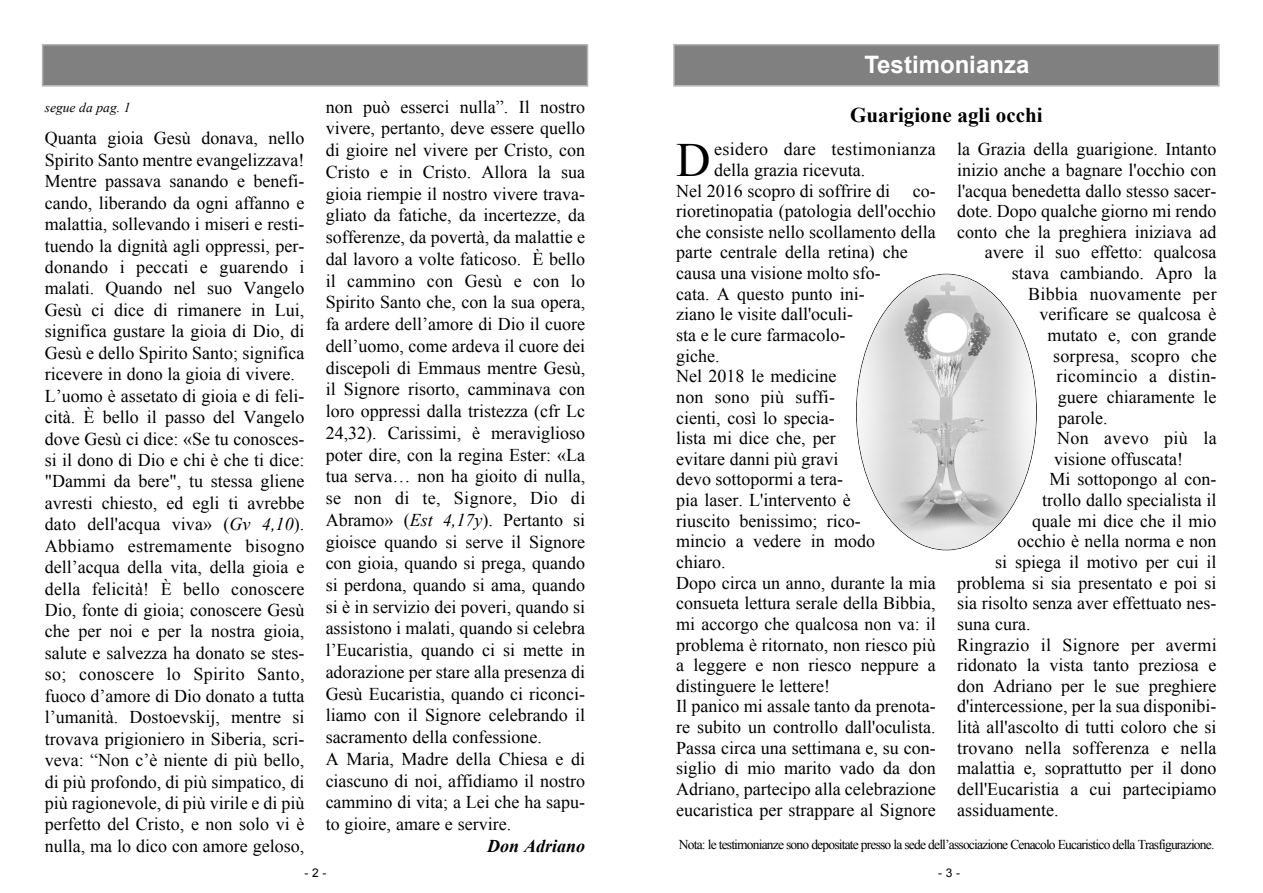
<style>
.page{position:relative;width:1263px;height:893px;background:#fff}
.page>*{position:absolute;margin:0;border:0;box-sizing:border-box;transform-origin:0 0}
.t1{font:47.7px "Times New Roman";color:#000}
.t2{font:700 24px "Arial";color:#fff}
.t3{font:700 21px "Times New Roman";color:#000}
.t4{font:18px/21.5px "Times New Roman";color:#000}
.t5{font:18px "Times New Roman";letter-spacing:.02em;color:#000}
.t6{font:italic 700 18px "Times New Roman";color:#000}
.t7{font:13.5px "Times New Roman";letter-spacing:-.06em;color:#000}
.t8{font:italic 13.5px "Times New Roman";color:#000}
.t9{font:12px "Arial";color:#000}
.s1{font-style:italic}
</style>
<div class="page">
<div style="left:675px;top:46px;width:543px;height:39px;background:#808080"></div>
<div style="left:673px;top:44px;width:547px;height:43px;border:2px solid #b2b2b2"></div>
<div style="left:43px;top:46px;width:544px;height:39px;background:#808080"></div>
<div style="left:42px;top:44px;width:546px;height:43px;border:2px solid #b2b2b2"></div>
<img style="left:857px;top:274px;width:179px;height:275px">
<p class="t8" style="left:45px;top:100px;width:87px">segue da pag. 1</p>
<p class="t4" style="left:45px;top:127px;width:261px">Quanta gioia Gesù donava, nello Spirito Santo mentre evangelizzava!<br>Mentre passava sanando e benefi&shy;cando, liberando da ogni affanno e malattia, sollevando i miseri e resti&shy;tuendo la dignità agli oppressi, per&shy;donando i peccati e guarendo i malati. Quando nel suo Vangelo Gesù ci dice di rimanere in Lui, significa gustare la gioia di Dio, di Gesù e dello Spirito Santo; significa ricevere in dono la gioia di vivere.<br>L’uomo è assetato di gioia e di feli&shy;cità. È bello il passo del Vangelo dove Gesù ci dice: «Se tu conosces&shy;si il dono di Dio e chi è che ti dice: "Dammi da bere", tu stessa gliene avresti chiesto, ed egli ti avrebbe dato dell'acqua viva» (<span class="s1">Gv 4,10</span>).<br>Abbiamo estremamente bisogno del l’acqua della vita, della gioia e della felicità! È bello conoscere Dio, fonte di gioia; conoscere Gesù che per noi e per la nostra gioia, salute e salvezza ha donato se stes&shy;so; conoscere lo Spirito Santo, fuoco d’amore di Dio donato a tutta l’umanità. Dostoevskij, mentre si trovava prigioniero in Siberia, scri&shy;veva: “Non c’è niente di più bello, di più profondo, di più simpatico, di più ragionevole, di più virile e di più perfetto del Cristo, e non solo vi è nulla, ma lo dico con amore geloso,</p>
<p class="t4" style="left:326px;top:96px;width:261px">non può esserci nulla”. Il nostro vivere, pertanto, deve essere quello di gioire nel vivere per Cristo, con Cristo e in Cristo. Allora la sua gioia riempie il nostro vivere trava&shy;gliato da fatiche, da incertezze, da sofferenze, da povertà, da malattie e dal lavoro a volte faticoso. È bello il cammino con Gesù e con lo Spirito Santo che, con la sua opera, fa ardere dell’amore di Dio il cuore dell’uomo, come ardeva il cuore dei discepoli di Emmaus mentre Gesù, il Signore risorto, camminava con loro oppressi dalla tristezza (cfr Lc 24,32). Carissimi, è meraviglioso poter dire, con la regina Ester: «La tua serva… non ha gioito di nulla, se non di te, Signore, Dio di Abramo» (<span class="s1">Est 4,17y</span>). Pertanto si gioisce quando si serve il Signore con gioia, quando si prega, quando si perdona, quando si ama, quando si è in servizio dei poveri, quando si assistono i malati, quando si celebra l’Eucaristia, quando ci si mette in adorazione per stare alla presenza di Gesù Eucaristia, quando ci riconci&shy;liamo con il Signore celebrando il sacramento della confessione.<br>A Maria, Madre della Chiesa e di ciascuno di noi, affidiamo il nostro cammino di vita; a Lei che ha sapu&shy;to gioire, amare e servire.</p>
<p class="t6" style="left:487px;top:835px;width:99px">Don Adriano</p>
<p class="t9" style="left:304px;top:865px;width:24px">- 2 -</p>
<h2 class="t2" style="left:864px;top:51px;width:166px">Testimonianza</h2>
<p class="t3" style="left:850px;top:104px;width:194px">Guarigione agli occhi</p>
<h1 class="t1" style="left:676px;top:133px;width:36px">D</h1>
<p class="t5" style="left:714px;top:139px;width:223px">esidero dare testimonianza</p>
<p class="t4" style="left:714px;top:159px;width:153px">della grazia ricevuta.</p>
<p class="t4" style="left:676px;top:180px;width:215px">Nel 2016 scopro di soffrire di</p>
<p class="t4" style="left:676px;top:180px;width:261px;line-height:20.7px;text-indent:237px">co - rioretinopatia (patologia dell'occhio che consiste nello scollamento della parte centrale della retina) che causa una visione molto sfo-<br>cata. A questo punto ini-<br>ziano le visite dall'oculi-<br>sta e le cure farmacolo-<br>giche.<br>Nel 2018 le medicine<br>non sono più suffi-<br>cienti, così lo specia-<br>lista mi dice che, per<br>evitare danni più gravi<br>devo sottopormi a tera-<br>pia laser. L'intervento è<br>riuscito benissimo; rico-<br>mincio a vedere in modo<br>chiaro.<br>Dopo circa un anno, durante la mia consueta lettura serale della Bibbia, mi accorgo che qualcosa non va: il problema è ritornato, non riesco più a leggere e non riesco neppure a distinguere le lettere!<br>Il panico mi assale tanto da prenota&shy;re subito un controllo dall'oculista.<br>Passa circa una settimana e, su con&shy;siglio di mio marito vado da don<br>Adriano, partecipo alla celebrazione eucaristica per strappare al Signore</p>
<p class="t4" style="left:957px;top:138px;width:261px">la Grazia della guarigione. Intanto</p>
<p class="t4" style="left:957px;top:159px;width:261px">inizio anche a bagnare l'occhio con</p>
<p class="t4" style="left:957px;top:180px;width:261px">l'acqua benedetta dallo stesso sacer-</p>
<p class="t4" style="left:957px;top:200px;width:261px">dote. Dopo qualche giorno mi rendo</p>
<p class="t4" style="left:957px;top:221px;width:261px">conto che la preghiera iniziava ad</p>
<p class="t4" style="left:985px;top:241px;width:233px">avere il suo effetto: qualcosa</p>
<p class="t4" style="left:1012px;top:262px;width:206px">stava cambiando. Apro la</p>
<p class="t5" style="left:1028px;top:284px;width:190px">Bibbia nuovamente per</p>
<p class="t4" style="left:1040px;top:303px;width:179px">verificare se qualcosa è</p>
<p class="t4" style="left:1048px;top:324px;width:171px">mutato e, con grande</p>
<p class="t4" style="left:1053px;top:345px;width:165px">sorpresa, scopro che</p>
<p class="t5" style="left:1056px;top:366px;width:162px">ricomincio a distin-</p>
<p class="t4" style="left:1058px;top:386px;width:160px">guere chiaramente le</p>
<p class="t4" style="left:1058px;top:406px;width:51px">parole.</p>
<p class="t5" style="left:1057px;top:428px;width:161px">Non avevo più la</p>
<p class="t4" style="left:1054px;top:448px;width:130px">visione offuscata!</p>
<p class="t4" style="left:1050px;top:468px;width:169px">Mi sottopongo al con-</p>
<p class="t4" style="left:1042px;top:489px;width:176px">trollo dallo specialista il</p>
<p class="t4" style="left:1032px;top:510px;width:186px">quale mi dice che il mio</p>
<p class="t4" style="left:1018px;top:530px;width:200px">occhio è nella norma e non</p>
<p class="t4" style="left:995px;top:551px;width:223px">si spiega il motivo per cui il</p>
<p class="t4" style="left:957px;top:571px;width:261px">problema si sia presentato e poi si</p>
<p class="t4" style="left:957px;top:592px;width:261px">sia risolto senza aver effettuato nes-</p>
<p class="t4" style="left:957px;top:613px;width:75px">suna cura.</p>
<p class="t4" style="left:957px;top:633px;width:261px">Ringrazio il Signore per avermi</p>
<p class="t4" style="left:957px;top:654px;width:261px">ridonato la vista tanto preziosa e</p>
<p class="t4" style="left:957px;top:675px;width:261px">don Adriano per le sue preghiere</p>
<p class="t4" style="left:957px;top:695px;width:261px">d'intercessione, per la sua disponibi-</p>
<p class="t4" style="left:957px;top:716px;width:261px">lità all'ascolto di tutti coloro che si</p>
<p class="t4" style="left:957px;top:736px;width:261px">trovano nella sofferenza e nella</p>
<p class="t4" style="left:957px;top:757px;width:261px">malattia e, soprattutto per il dono</p>
<p class="t4" style="left:957px;top:778px;width:261px">dell'Eucaristia a cui partecipiamo</p>
<p class="t4" style="left:957px;top:798px;width:103px">assiduamente.</p>
<p class="t7" style="left:679px;top:837px;width:537px">Nota: le testimonianze sono depositate presso la sede dell’associazione Cenacolo Eucaristico della Trasfigurazione.</p>
<p class="t9" style="left:938px;top:865px;width:24px">- 3 -</p>
</div>
